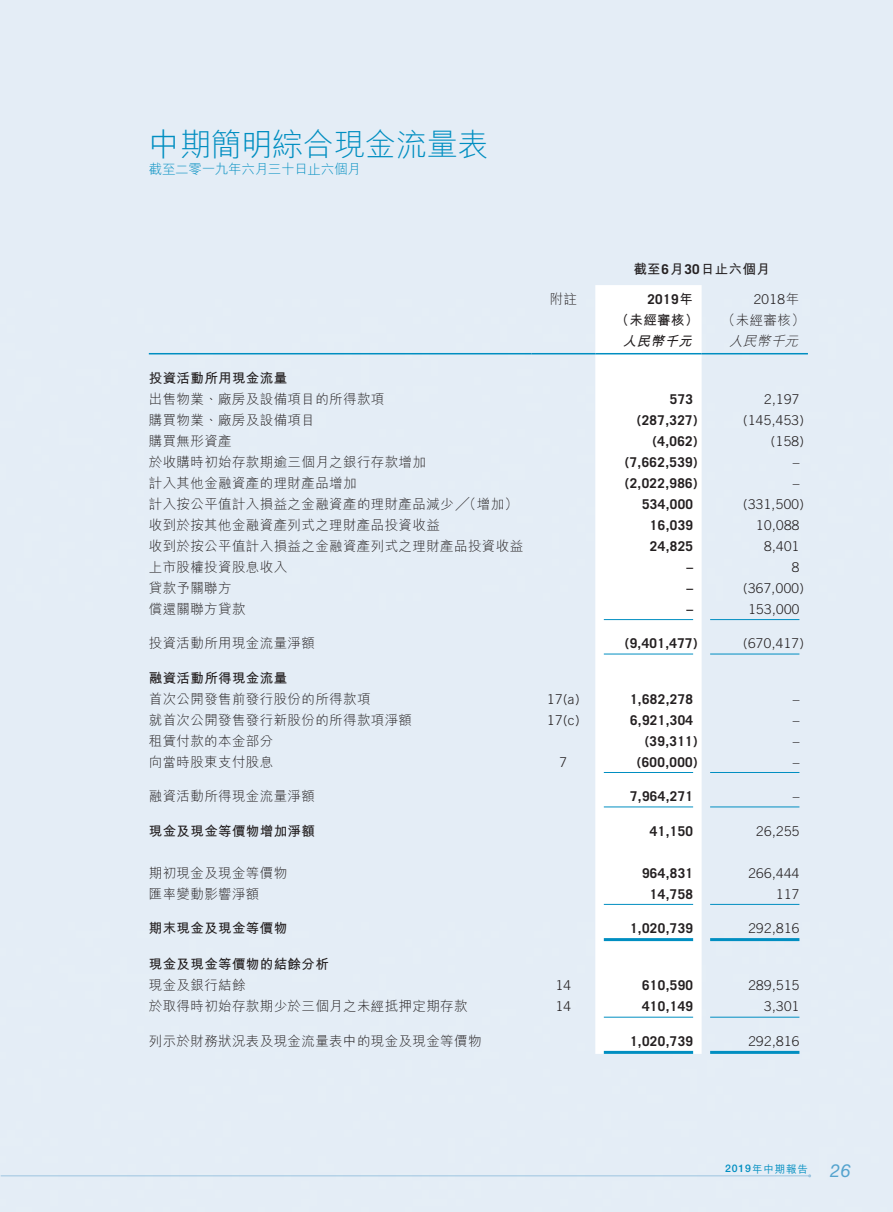
<style>
.page{position:relative;width:893px;height:1212px;background:#fff}
.page>*{position:absolute;margin:0;border:0;box-sizing:border-box;transform-origin:0 0}
.t1{font:300 31.5px "M Hei HK";letter-spacing:-.02em;color:#008ec1}
.t2{font:italic 18px "Helvetica Neue LT Std";color:#54a3ce}
.t3{font:300 13.5px "M Hei HK";letter-spacing:.03em;color:#231f20}
.t4{font:700 13.5px "Trade Gothic LT Std";letter-spacing:.03em;color:#231f20}
.t5{font:300 13.5px "Trade Gothic LT Std";letter-spacing:.03em;color:#231f20}
.t6{font:700 13.5px "M Hei HK";letter-spacing:.03em;color:#231f20}
.t7{font:300 13.5px "M Hei HK";letter-spacing:-.02em;color:#008ec1}
.t8{font:italic 300 13.5px "M Hei HK";color:#231f20}
.t9{font:italic 700 13.5px "M Hei HK";color:#231f20}
.t10{font:500 10.5px "M Hei HK";letter-spacing:.08em;color:#008ec1}
.s1{font-family:"Trade Gothic LT Std"}
.s2{font-family:"M Hei HK"}
.s3{font-family:"Helvetica Neue LT Std"}
</style>
<div class="page">
<hr style="left:1px;top:1175px;width:809px;height:1px;background:#9cc5e0">
<svg style="left:595px;top:285px;width:107px;height:769px"></svg>
<hr style="left:149px;top:353px;width:382px;height:1px;background:#008ec1">
<hr style="left:531px;top:353px;width:64px;height:1px;background:#008ec1">
<hr style="left:595px;top:353px;width:107px;height:1px;background:#008ec1">
<hr style="left:702px;top:353px;width:106px;height:1px;background:#008ec1">
<hr style="left:604px;top:619px;width:89px;height:1px;background:#008ec1">
<hr style="left:710px;top:619px;width:89px;height:1px;background:#008ec1">
<hr style="left:604px;top:654px;width:89px;height:1px;background:#008ec1">
<hr style="left:710px;top:654px;width:89px;height:1px;background:#008ec1">
<hr style="left:604px;top:772px;width:89px;height:1px;background:#008ec1">
<hr style="left:710px;top:772px;width:89px;height:1px;background:#008ec1">
<hr style="left:604px;top:806px;width:89px;height:1px;background:#008ec1">
<hr style="left:710px;top:806px;width:89px;height:1px;background:#008ec1">
<hr style="left:604px;top:904px;width:89px;height:1px;background:#008ec1">
<hr style="left:710px;top:904px;width:89px;height:1px;background:#008ec1">
<hr style="left:604px;top:938px;width:89px;height:3px;background:#008ec1">
<hr style="left:710px;top:938px;width:89px;height:3px;background:#008ec1">
<hr style="left:604px;top:1017px;width:89px;height:1px;background:#008ec1">
<hr style="left:710px;top:1017px;width:89px;height:1px;background:#008ec1">
<hr style="left:604px;top:1051px;width:89px;height:3px;background:#008ec1">
<hr style="left:710px;top:1051px;width:89px;height:3px;background:#008ec1">
<h1 class="t1" style="left:149px;top:122px;width:342px">中期簡明綜合現金流量表</h1>
<p class="t7" style="left:149px;top:159px;width:213px">截至二零一九年六月三十日止六個月</p>
<p class="t3" style="left:550px;top:290px;width:29px">附註</p>
<p class="t6" style="left:633px;top:260px;width:138px">截至<span class="s1">6</span>月<span class="s1">30</span>日止六個月</p>
<p class="t5" style="left:754px;top:292px;width:47px">2018<span class="s2">年</span></p>
<p class="t4" style="left:647px;top:291px;width:47px">2019<span class="s2">年</span></p>
<p class="t6" style="left:616px;top:311px;width:84px">（未經審核）</p>
<p class="t3" style="left:722px;top:311px;width:84px">（未經審核(</p>
<p class="t9" style="left:623px;top:332px;width:75px">人民幣千元</p>
<p class="t8" style="left:729px;top:332px;width:75px">人民幣千元</p>
<p class="t6" style="left:149px;top:368px;width:140px">投資活動所用現金流量</p>
<p class="t3" style="left:149px;top:389px;width:237px">出售物業、廠房及設備項目的所得款項</p>
<p class="t4" style="left:670px;top:391px;width:25px">573</p>
<p class="t5" style="left:764px;top:391px;width:37px">2,197</p>
<p class="t3" style="left:149px;top:410px;width:168px">購買物業、廠房及設備項目</p>
<p class="t4" style="left:637px;top:412px;width:62px">)287,327(</p>
<p class="t5" style="left:743px;top:412px;width:62px">)145,453(</p>
<p class="t3" style="left:149px;top:431px;width:84px">購買無形資產</p>
<p class="t4" style="left:653px;top:433px;width:47px">)4,062(</p>
<p class="t5" style="left:771px;top:433px;width:35px">)158(</p>
<p class="t3" style="left:149px;top:452px;width:279px">於收購時初始存款期逾三個月之銀行存款增加</p>
<p class="t4" style="left:625px;top:454px;width:74px">)7,662,539(</p>
<p class="t5" style="left:793px;top:454px;width:8px">–</p>
<p class="t3" style="left:149px;top:473px;width:209px">計入其他金融資產的理財產品增加</p>
<p class="t4" style="left:625px;top:475px;width:74px">)2,022,986(</p>
<p class="t5" style="left:793px;top:475px;width:8px">–</p>
<p class="t3" style="left:149px;top:494px;width:371px">計入按公平值計入損益之金融資產的理財產品減少╱（增加(</p>
<p class="t4" style="left:642px;top:496px;width:53px">534,000</p>
<p class="t5" style="left:743px;top:496px;width:62px">)331,500(</p>
<p class="t3" style="left:149px;top:515px;width:293px">收到於按其他金融資產列式之理財產品投資收益</p>
<p class="t4" style="left:650px;top:517px;width:45px">16,039</p>
<p class="t5" style="left:756px;top:517px;width:45px">10,088</p>
<p class="t3" style="left:149px;top:536px;width:376px">收到於按公平值計入損益之金融資產列式之理財產品投資收益</p>
<p class="t4" style="left:650px;top:538px;width:45px">24,825</p>
<p class="t5" style="left:764px;top:538px;width:37px">8,401</p>
<p class="t3" style="left:149px;top:557px;width:140px">上市股權投資股息收入</p>
<p class="t4" style="left:686px;top:559px;width:8px">–</p>
<p class="t5" style="left:792px;top:559px;width:9px">8</p>
<p class="t3" style="left:149px;top:578px;width:84px">貸款予關聯方</p>
<p class="t4" style="left:686px;top:580px;width:8px">–</p>
<p class="t5" style="left:743px;top:580px;width:62px">)367,000(</p>
<p class="t3" style="left:149px;top:599px;width:98px">償還關聯方貸款</p>
<p class="t4" style="left:686px;top:601px;width:8px">–</p>
<p class="t5" style="left:748px;top:601px;width:53px">153,000</p>
<p class="t3" style="left:149px;top:634px;width:168px">投資活動所用現金流量淨額</p>
<p class="t6" style="left:149px;top:668px;width:140px">融資活動所得現金流量</p>
<p class="t4" style="left:625px;top:635px;width:74px">)9,401,477(</p>
<p class="t5" style="left:743px;top:635px;width:62px">)670,417(</p>
<p class="t3" style="left:149px;top:689px;width:223px">首次公開發售前發行股份的所得款項</p>
<p class="t5" style="left:547px;top:691px;width:34px">1 7 (a(</p>
<p class="t4" style="left:630px;top:690px;width:65px">1,682,278</p>
<p class="t5" style="left:793px;top:691px;width:8px">–</p>
<p class="t3" style="left:149px;top:710px;width:265px">就首次公開發售發行新股份的所得款項淨額</p>
<p class="t5" style="left:547px;top:712px;width:34px">1 7 (c(</p>
<p class="t4" style="left:630px;top:711px;width:65px">6,921,304</p>
<p class="t5" style="left:793px;top:712px;width:8px">–</p>
<p class="t3" style="left:149px;top:731px;width:126px">租賃付款的本金部分</p>
<p class="t4" style="left:645px;top:732px;width:54px">)39,311(</p>
<p class="t5" style="left:793px;top:733px;width:8px">–</p>
<p class="t3" style="left:149px;top:752px;width:126px">向當時股東支付股息</p>
<p class="t5" style="left:560px;top:754px;width:9px">7</p>
<p class="t4" style="left:637px;top:753px;width:62px">)600,000(</p>
<p class="t5" style="left:793px;top:754px;width:8px">–</p>
<p class="t3" style="left:149px;top:787px;width:168px">融資活動所得現金流量淨額</p>
<p class="t4" style="left:630px;top:788px;width:65px">7,964,271</p>
<p class="t5" style="left:793px;top:788px;width:8px">–</p>
<p class="t6" style="left:149px;top:821px;width:168px">現金及現金等價物增加淨額</p>
<p class="t4" style="left:650px;top:822px;width:45px">41,150</p>
<p class="t5" style="left:756px;top:823px;width:45px">26,255</p>
<p class="t3" style="left:149px;top:863px;width:140px">期初現金及現金等價物</p>
<p class="t4" style="left:642px;top:864px;width:53px">964,831</p>
<p class="t5" style="left:748px;top:865px;width:53px">266,444</p>
<p class="t3" style="left:149px;top:884px;width:112px">匯率變動影響淨額</p>
<p class="t4" style="left:650px;top:885px;width:45px">14,758</p>
<p class="t5" style="left:776px;top:886px;width:25px">117</p>
<p class="t6" style="left:149px;top:918px;width:140px">期末現金及現金等價物</p>
<p class="t6" style="left:149px;top:954px;width:182px">現金及現金等價物的結餘分析</p>
<p class="t4" style="left:630px;top:920px;width:65px">1,020,739</p>
<p class="t5" style="left:748px;top:920px;width:53px">292,816</p>
<p class="t3" style="left:149px;top:976px;width:98px">現金及銀行結餘</p>
<p class="t5" style="left:556px;top:977px;width:17px">14</p>
<p class="t4" style="left:642px;top:977px;width:53px">610,590</p>
<p class="t5" style="left:748px;top:977px;width:53px">289,515</p>
<p class="t3" style="left:149px;top:997px;width:320px">於取得時初始存款期少於三個月之未經抵押定期存款</p>
<p class="t5" style="left:556px;top:998px;width:17px">14</p>
<p class="t4" style="left:642px;top:998px;width:53px">410,149</p>
<p class="t5" style="left:764px;top:998px;width:37px">3,301</p>
<p class="t3" style="left:149px;top:1031px;width:334px">列示於財務狀況表及現金流量表中的現金及現金等價物</p>
<p class="t4" style="left:630px;top:1033px;width:65px">1,020,739</p>
<p class="t5" style="left:748px;top:1033px;width:53px">292,816</p>
<p class="t10" style="left:725px;top:1161px;width:84px"><span class="s3">2019</span>年中期報告</p>
<h2 class="t2" style="left:830px;top:1160px;width:22px">26</h2>
</div>
